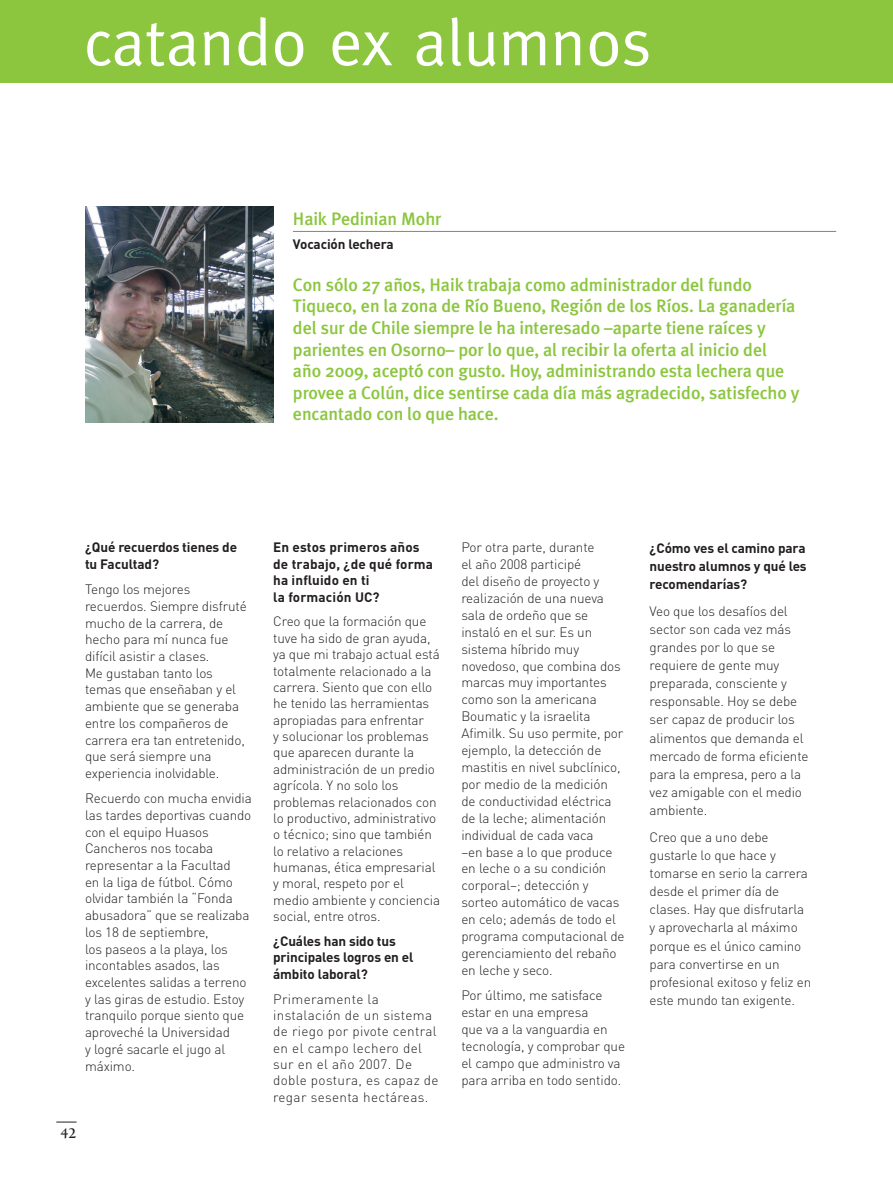
<style>
.page{position:relative;width:893px;height:1191px;background:#fff}
.page>*{position:absolute;margin:0;border:0;box-sizing:border-box;transform-origin:0 0}
.t1{font:66px "Meta";color:#fff}
.t2{font:500 18px/21.6px "Meta Plus";letter-spacing:-.005em;color:#8bc63e}
.t3{font:700 15px "Berkeley";color:#231f20}
.t4{font:300 13.5px/17px "DIN";letter-spacing:-.01em;color:#231f20}
.t5{font:700 13.5px/16.4px "DIN";letter-spacing:-.01em;color:#231f20}
.t6{font:300 13.5px/16.4px "DIN";letter-spacing:.025em;color:#231f20}
.t7{font:700 13.5px/16.4px "DIN";letter-spacing:.01em;color:#231f20}
</style>
<div class="page">
<hr style="left:293px;top:231px;width:543px;height:1px;background:#808285">
<div style="left:0;top:0;width:893px;height:82px;background:#8bc63e"></div>
<svg style="left:56px;top:1121px;width:21px;height:1px"></svg>
<img style="left:85px;top:206px;width:188px;height:216px">
<h1 class="t1" style="left:84px;top:4px;width:569px">catando ex alumnos</h1>
<h2 class="t2" style="left:293px;top:207px;width:150px">Haik Pedinian Mohr</h2>
<p class="t5" style="left:293px;top:236px;width:102px">Vocación lechera</p>
<p class="t2" style="left:293px;top:273px;width:508px">Con sólo 27 años, Haik trabaja como administrador del fundo Tiqueco, en la zona de Río Bueno, Región de los Ríos. La ganadería del sur de Chile siempre le ha interesado –aparte tiene raíces y parientes en Osorno– por lo que, al recibir la oferta al inicio del año 2009, aceptó con gusto. Hoy, administrando esta lechera que provee a Colún, dice sentirse cada día más agradecido, satisfecho y encantado con lo que hace.</p>
<p class="t5" style="left:85px;top:539px;width:154px">¿Qué recuerdos tienes de tu Facultad?</p>
<p class="t4" style="left:85px;top:581px;width:163px">Tengo los mejores recuerdos. Siempre disfruté mucho de la carrera, de hecho para mí nunca fue difícil asistir a clases.<br>Me gustaban tanto los temas que enseñaban y el ambiente que se generaba entre los compañeros de carrera era tan entretenido, que será siempre una experiencia inolvidable.</p>
<p class="t4" style="left:85px;top:790px;width:168px">Recuerdo con mucha envidia las tardes deportivas cuando con el equipo Huasos<br>Cancheros nos tocaba representar a la Facultad<br>en la liga de fútbol. Cómo olvidar también la “Fonda abusadora” que se realizaba los 18 de septiembre,<br>los paseos a la playa, los incontables asados, las excelentes salidas a terreno y las giras de estudio. Estoy tranquilo porque siento que aproveché la Universidad<br>y logré sacarle el jugo al máximo.</p>
<p class="t3" style="left:60px;top:1125px;width:18px">42</p>
<p class="t7" style="left:273px;top:539px;width:161px">En estos primeros años de trabajo, ¿de qué forma ha influido en ti<br>la formación UC?</p>
<p class="t4" style="left:273px;top:613px;width:168px;line-height:16.4px">Creo que la formación que tuve ha sido de gran ayuda, ya que mi trabajo actual está totalmente relacionado a la carrera. Siento que con ello he tenido las herramientas apropiadas para enfrentar<br>y solucionar los problemas que aparecen durante la administración de un predio agrícola. Y no solo los problemas relacionados con lo productivo, administrativo o técnico; sino que también lo relativo a relaciones humanas, ética empresarial y moral, respeto por el medio ambiente y conciencia social, entre otros.</p>
<p class="t5" style="left:273px;top:932px;width:142px">¿Cuáles han sido tus principales logros en el ámbito laboral?</p>
<p class="t6" style="left:273px;top:990px;width:167px">Primeramente la instalación de un sistema de riego por pivote central en el campo lechero del sur en el año 2007. De doble postura, es capaz de regar sesenta hectáreas.</p>
<p class="t4" style="left:461px;top:539px;width:165px">Por otra parte, durante<br>el año 2008 participé<br>del diseño de proyecto y realización de una nueva sala de ordeño que se instaló en el sur. Es un sistema híbrido muy novedoso, que combina dos marcas muy importantes como son la americana<br>Boumatic y la israelita<br>Afimilk. Su uso permite, por ejemplo, la detección de mastitis en nivel subclínico, por medio de la medición de conductividad eléctrica de la leche; alimentación individual de cada vaca<br>–en base a lo que produce en leche o a su condición corporal–; detección y sorteo automático de vacas en celo; además de todo el programa computacional de gerenciamiento del rebaño en leche y seco.</p>
<p class="t4" style="left:461px;top:986px;width:165px">Por último, me satisface estar en una empresa<br>que va a la vanguardia en tecnología, y comprobar que el campo que administro va para arriba en todo sentido.</p>
<p class="t5" style="left:649px;top:538px;width:159px;line-height:18.1px;text-align:justify">¿Cómo ves el camino para nuestro alumnos y qué les recomendarías?</p>
<p class="t4" style="left:649px;top:601px;width:161px;line-height:18.1px">Veo que los desafíos del sector son cada vez más grandes por lo que se requiere de gente muy preparada, consciente y responsable. Hoy se debe ser capaz de producir los alimentos que demanda el mercado de forma eficiente para la empresa, pero a la vez amigable con el medio ambiente.</p>
<p class="t4" style="left:649px;top:827px;width:163px;line-height:18.1px">Creo que a uno debe gustarle lo que hace y tomarse en serio la carrera desde el primer día de clases. Hay que disfrutarla y aprovecharla al máximo porque es el único camino para convertirse en un profesional exitoso y feliz en este mundo tan exigente.</p>
</div>
